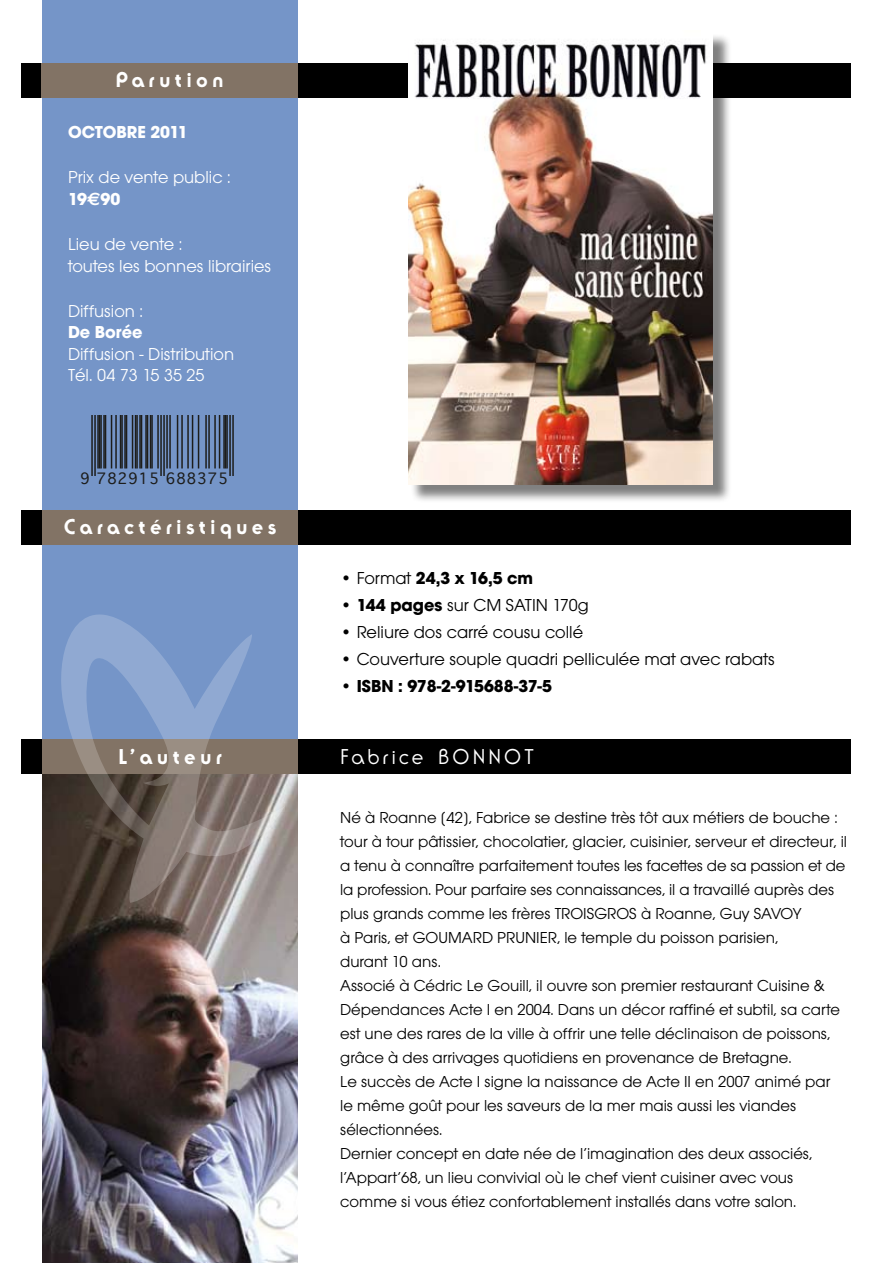
<style>
.page{position:relative;width:893px;height:1263px;background:#fff}
.page>*{position:absolute;margin:0;border:0;box-sizing:border-box;transform-origin:0 0}
.t1{font:700 21px "Ronda IT Cby BT";letter-spacing:.2em;color:#fff}
.t2{font:300 21px "Ronda IT Cby BT";letter-spacing:.15em;color:#fff}
.t3{font:18px/21.6px "Avant Garde Gothic Itc T";color:#fff}
.t4{font:18px "Avant Garde Gothic Itc T";color:#000}
.t5{font:700 18px "Avant Garde Gothic Itc T";color:#000}
.t6{font:700 18px "Avant Garde Gothic Itc T";color:#fff}
.t7{font:16.5px/24px "Avant Garde Gothic Itc T";color:#000}
.t8{font:15px "Geneva";letter-spacing:.035em;color:#1d1d1b}
.s1{font-weight:700}
.s2{font-family:"Euro Sans";font-weight:700}
.s3{font-weight:400}
</style>
<div class="page">
<div style="left:43px;top:0;width:255px;height:1263px;background:#7595c8"></div>
<div style="left:21px;top:510px;width:829px;height:34px;background:#000"></div>
<div style="left:43px;top:510px;width:255px;height:34px;background:#827365"></div>
<div style="left:21px;top:64px;width:829px;height:34px;background:#000"></div>
<div style="left:41px;top:64px;width:257px;height:34px;background:#827365"></div>
<div style="left:410px;top:33px;width:322px;height:470px;background:#000;opacity:.5"></div>
<img style="left:408px;top:33px;width:305px;height:452px">
<img style="left:43px;top:774px;width:255px;height:489px">
<div style="left:21px;top:740px;width:829px;height:34px;background:#000"></div>
<div style="left:43px;top:740px;width:255px;height:34px;background:#827365"></div>
<svg style="left:60px;top:614px;width:225px;height:289px"></svg>
<hr style="left:91px;top:416px;width:2px;height:59px;background:#1d1d1b">
<hr style="left:94px;top:416px;width:2px;height:59px;background:#1d1d1b">
<hr style="left:97px;top:416px;width:2px;height:52px;background:#1d1d1b">
<hr style="left:99px;top:416px;width:1px;height:52px;background:#1d1d1b">
<hr style="left:100px;top:416px;width:2px;height:52px;background:#1d1d1b">
<hr style="left:103px;top:416px;width:2px;height:52px;background:#1d1d1b">
<hr style="left:105px;top:416px;width:1px;height:52px;background:#1d1d1b">
<hr style="left:111px;top:416px;width:1px;height:52px;background:#1d1d1b">
<hr style="left:115px;top:416px;width:2px;height:52px;background:#1d1d1b">
<hr style="left:120px;top:416px;width:1px;height:52px;background:#1d1d1b">
<hr style="left:121px;top:416px;width:2px;height:52px;background:#1d1d1b">
<hr style="left:124px;top:416px;width:2px;height:52px;background:#1d1d1b">
<hr style="left:126px;top:416px;width:1px;height:52px;background:#1d1d1b">
<hr style="left:132px;top:416px;width:1px;height:52px;background:#1d1d1b">
<hr style="left:135px;top:416px;width:1px;height:52px;background:#1d1d1b">
<hr style="left:136px;top:416px;width:2px;height:52px;background:#1d1d1b">
<hr style="left:139px;top:416px;width:2px;height:52px;background:#1d1d1b">
<hr style="left:141px;top:416px;width:1px;height:52px;background:#1d1d1b">
<hr style="left:145px;top:416px;width:2px;height:52px;background:#1d1d1b">
<hr style="left:147px;top:416px;width:1px;height:52px;background:#1d1d1b">
<hr style="left:150px;top:416px;width:1px;height:52px;background:#1d1d1b">
<hr style="left:151px;top:416px;width:2px;height:52px;background:#1d1d1b">
<hr style="left:157px;top:416px;width:2px;height:52px;background:#1d1d1b">
<hr style="left:160px;top:416px;width:2px;height:59px;background:#1d1d1b">
<hr style="left:163px;top:416px;width:2px;height:59px;background:#1d1d1b">
<hr style="left:166px;top:416px;width:2px;height:52px;background:#1d1d1b">
<hr style="left:169px;top:416px;width:2px;height:52px;background:#1d1d1b">
<hr style="left:177px;top:416px;width:1px;height:52px;background:#1d1d1b">
<hr style="left:181px;top:416px;width:2px;height:52px;background:#1d1d1b">
<hr style="left:187px;top:416px;width:2px;height:52px;background:#1d1d1b">
<hr style="left:192px;top:416px;width:1px;height:52px;background:#1d1d1b">
<hr style="left:198px;top:416px;width:1px;height:52px;background:#1d1d1b">
<hr style="left:205px;top:416px;width:2px;height:52px;background:#1d1d1b">
<hr style="left:208px;top:416px;width:2px;height:52px;background:#1d1d1b">
<hr style="left:214px;top:416px;width:2px;height:52px;background:#1d1d1b">
<hr style="left:219px;top:416px;width:1px;height:52px;background:#1d1d1b">
<hr style="left:223px;top:416px;width:2px;height:52px;background:#1d1d1b">
<hr style="left:225px;top:416px;width:1px;height:52px;background:#1d1d1b">
<hr style="left:226px;top:416px;width:2px;height:52px;background:#1d1d1b">
<hr style="left:229px;top:416px;width:2px;height:59px;background:#1d1d1b">
<hr style="left:232px;top:416px;width:2px;height:59px;background:#1d1d1b">
<p class="t1" style="left:115px;top:67px;width:110px">Parution</p>
<p class="t6" style="left:68px;top:121px;width:121px">OCTOBRE 2011</p>
<p class="t3" style="left:68px;top:166px;width:164px">Prix de vente public :<br><span class="s1">19</span><span class="s2">€</span><span class="s1">90</span></p>
<p class="t3" style="left:68px;top:233px;width:205px">Lieu de vente :<br>toutes les bonnes librairies</p>
<p class="t3" style="left:68px;top:300px;width:77px">Diffusion :</p>
<p class="t6" style="left:68px;top:321px;width:76px">De Borée</p>
<p class="t3" style="left:68px;top:343px;width:168px">Diffusion - Distribution<br>Tél. 04 73 15 35 25</p>
<p class="t8" style="left:80px;top:466px;width:150px">9 782915 688375</p>
<p class="t1" style="left:64px;top:514px;width:214px">Caractéristiques</p>
<p class="t1" style="left:118px;top:743px;width:105px">L’auteur</p>
<p class="t5" style="left:340px;top:567px;width:194px"><span class="s3">• Format</span> 24,3 x 16,5 cm</p>
<p class="t4" style="left:340px;top:594px;width:250px">• <span class="s1">144 pages</span> sur CM SATIN 170g</p>
<p class="t4" style="left:340px;top:621px;width:245px">• Reliure dos carré cousu collé</p>
<p class="t4" style="left:340px;top:648px;width:436px">• Couverture souple quadri pelliculée mat avec rabats</p>
<p class="t5" style="left:340px;top:675px;width:213px"><span class="s3">•</span> ISBN : 978-2-915688-37-5</p>
<p class="t2" style="left:340px;top:743px;width:195px">Fabrice BONNOT</p>
<p class="t7" style="left:340px;top:805px;width:508px">Né à Roanne [42], Fabrice se destine très tôt aux métiers de bouche : tour à tour pâtissier, chocolatier, glacier, cuisinier, serveur et directeur, il a tenu à connaître parfaitement toutes les facettes de sa passion et de la profession. Pour parfaire ses connaissances, il a travaillé auprès des plus grands comme les frères TROISGROS à Roanne, Guy SAVOY<br>à Paris, et GOUMARD PRUNIER, le temple du poisson parisien,<br>durant 10 ans.<br>Associé à Cédric Le Gouill, il ouvre son premier restaurant Cuisine &amp; Dépendances Acte I en 2004. Dans un décor raffiné et subtil, sa carte est une des rares de la ville à offrir une telle déclinaison de poissons, grâce à des arrivages quotidiens en provenance de Bretagne.<br>Le succès de Acte I signe la naissance de Acte II en 2007 animé par le même goût pour les saveurs de la mer mais aussi les viandes sélectionnées.<br>Dernier concept en date née de l’imagination des deux associés, l’Appart’68, un lieu convivial où le chef vient cuisiner avec vous comme si vous étiez confortablement installés dans votre salon.</p>
</div>
